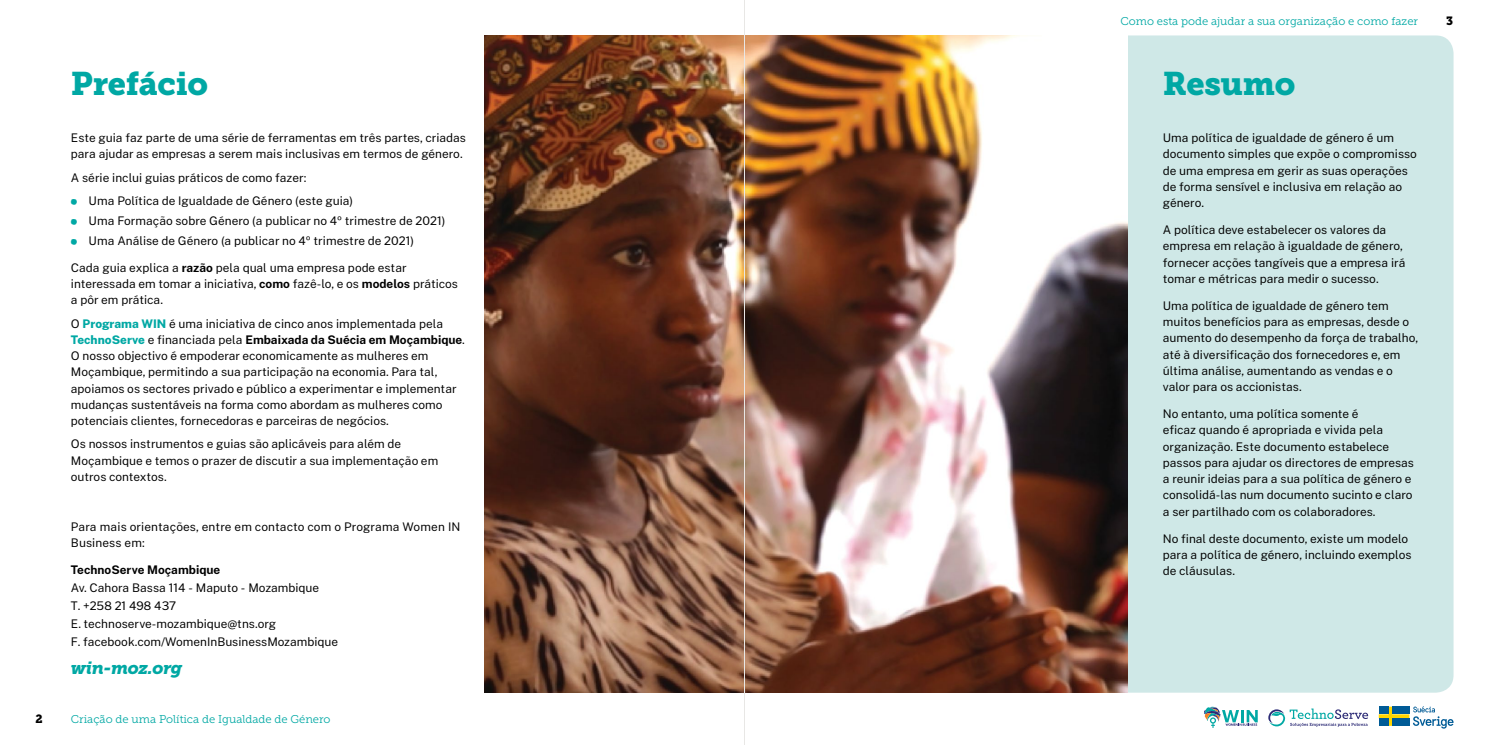
<style>
.page{position:relative;width:1489px;height:745px;background:#fff}
.page>*{position:absolute;margin:0;border:0;box-sizing:border-box;transform-origin:0 0}
.t1{font:32.5px "Museo Slab 900";letter-spacing:-.01em;color:#00a8a4}
.t2{font:italic 17.5px "Museo Slab 900";letter-spacing:-.025em;color:#00a8a4}
.t3{font:11.88px/16.2px "Public Sans";color:#000}
.t4{font:700 11.88px "Public Sans";color:#000}
.t5{font:11.88px "Museo Slab 900";color:#000}
.t6{font:11.25px "Museo Slab 300";color:#00a8a4}
.s1{font-family:"Kosmik Glyphs";color:#00a8a4}
.s2{font-weight:700}
.s3{font-weight:800;color:#00a8a4}
</style>
<div class="page">
<svg style="left:1204px;top:706px;width:53px;height:21px"></svg>
<svg style="left:1378px;top:706px;width:75px;height:22px"></svg>
<div style="left:1378px;top:706px;width:10px;height:7px;background:#005b96"></div>
<div style="left:1391px;top:706px;width:18px;height:7px;background:#005b96"></div>
<div style="left:1378px;top:717px;width:10px;height:8px;background:#005b96"></div>
<div style="left:1391px;top:717px;width:18px;height:8px;background:#005b96"></div>
<svg style="left:1268px;top:708px;width:99px;height:18px"></svg>
<div style="left:780px;top:35px;width:673px;height:657px;background:#cfe8e7;border-radius:18px"></div>
<img style="left:484px;top:35px;width:643px;height:657px">
<hr style="left:744px;top:0;width:1px;height:744px;background:#e8e7e5">
<h1 class="t1" style="left:71px;top:65px;width:139px">Prefácio</h1>
<p class="t3" style="left:71px;top:129px;width:396px">Este guia faz parte de uma série de ferramentas em três partes, criadas para ajudar as empresas a serem mais inclusivas em termos de género.</p>
<p class="t3" style="left:71px;top:165px;width:284px;line-height:23.4px">A série inclui guias práticos de como fazer:<br><span class="s1">v</span> Uma Política de Igualdade de Género (este guia)</p>
<p class="t3" style="left:71px;top:210px;width:376px;line-height:19.8px"><span class="s1">v</span> Uma Formação sobre Género (a publicar no 4º trimestre de 2021) <span class="s1">v</span> Uma Análise de Género (a publicar no 4º trimestre de 2021)</p>
<p class="t3" style="left:71px;top:259px;width:389px">Cada guia explica a <span class="s2">razão</span> pela qual uma empresa pode estar interessada em tomar a iniciativa, <span class="s2">como</span> fazê-lo, e os <span class="s2">modelos</span> práticos a pôr em prática.</p>
<p class="t3" style="left:71px;top:315px;width:395px">O <span class="s3">Programa WIN</span> é uma iniciativa de cinco anos implementada pela <span class="s3">TechnoServe</span> e financiada pela <span class="s2">Embaixada da Suécia em Moçambique</span>.<br>O nosso objectivo é empoderar economicamente as mulheres em Moçambique, permitindo a sua participação na economia. Para tal, apoiamos os sectores privado e público a experimentar e implementar mudanças sustentáveis na forma como abordam as mulheres como potenciais clientes, fornecedoras e parceiras de negócios.</p>
<p class="t3" style="left:71px;top:435px;width:369px">Os nossos instrumentos e guias são aplicáveis para além de<br>Moçambique e temos o prazer de discutir a sua implementação em outros contextos.</p>
<p class="t3" style="left:71px;top:517px;width:391px">Para mais orientações, entre em contacto com o Programa Women IN<br>Business em:</p>
<p class="t4" style="left:71px;top:561px;width:151px">TechnoServe Moçambique</p>
<p class="t3" style="left:71px;top:578px;width:269px;line-height:18px">Av. Cahora Bassa 114 - Maputo - Mozambique<br>T. +258 21 498 437<br>E. technoserve-mozambique@tns.org<br>F. facebook.com/WomenInBusinessMozambique</p>
<h2 class="t2" style="left:71px;top:657px;width:113px">win-moz.org</h2>
<p class="t5" style="left:35px;top:711px;width:9px">2</p>
<p class="t6" style="left:71px;top:712px;width:261px">Criação de uma Política de Igualdade de Género</p>
<p class="t6" style="left:1120px;top:15px;width:299px">Como esta pode ajudar a sua organização e como fazer</p>
<p class="t5" style="left:1445px;top:14px;width:9px">3</p>
<h1 class="t1" style="left:1162px;top:65px;width:134px">Resumo</h1>
<p class="t3" style="left:1162px;top:129px;width:255px">Uma política de igualdade de género é um documento simples que expõe o compromisso de uma empresa em gerir as suas operações de forma sensível e inclusiva em relação ao género.</p>
<p class="t3" style="left:1162px;top:221px;width:244px">A política deve estabelecer os valores da empresa em relação à igualdade de género, fornecer acções tangíveis que a empresa irá tomar e métricas para medir o sucesso.</p>
<p class="t3" style="left:1162px;top:297px;width:257px">Uma política de igualdade de género tem muitos benefícios para as empresas, desde o aumento do desempenho da força de trabalho, até à diversificação dos fornecedores e, em última análise, aumentando as vendas e o valor para os accionistas.</p>
<p class="t3" style="left:1162px;top:405px;width:253px">No entanto, uma política somente é<br>eficaz quando é apropriada e vivida pela organização. Este documento estabelece passos para ajudar os directores de empresas a reunir ideias para a sua política de género e consolidá-las num documento sucinto e claro a ser partilhado com os colaboradores.</p>
<p class="t3" style="left:1162px;top:529px;width:250px">No final deste documento, existe um modelo para a política de género, incluindo exemplos de cláusulas.</p>
</div>
